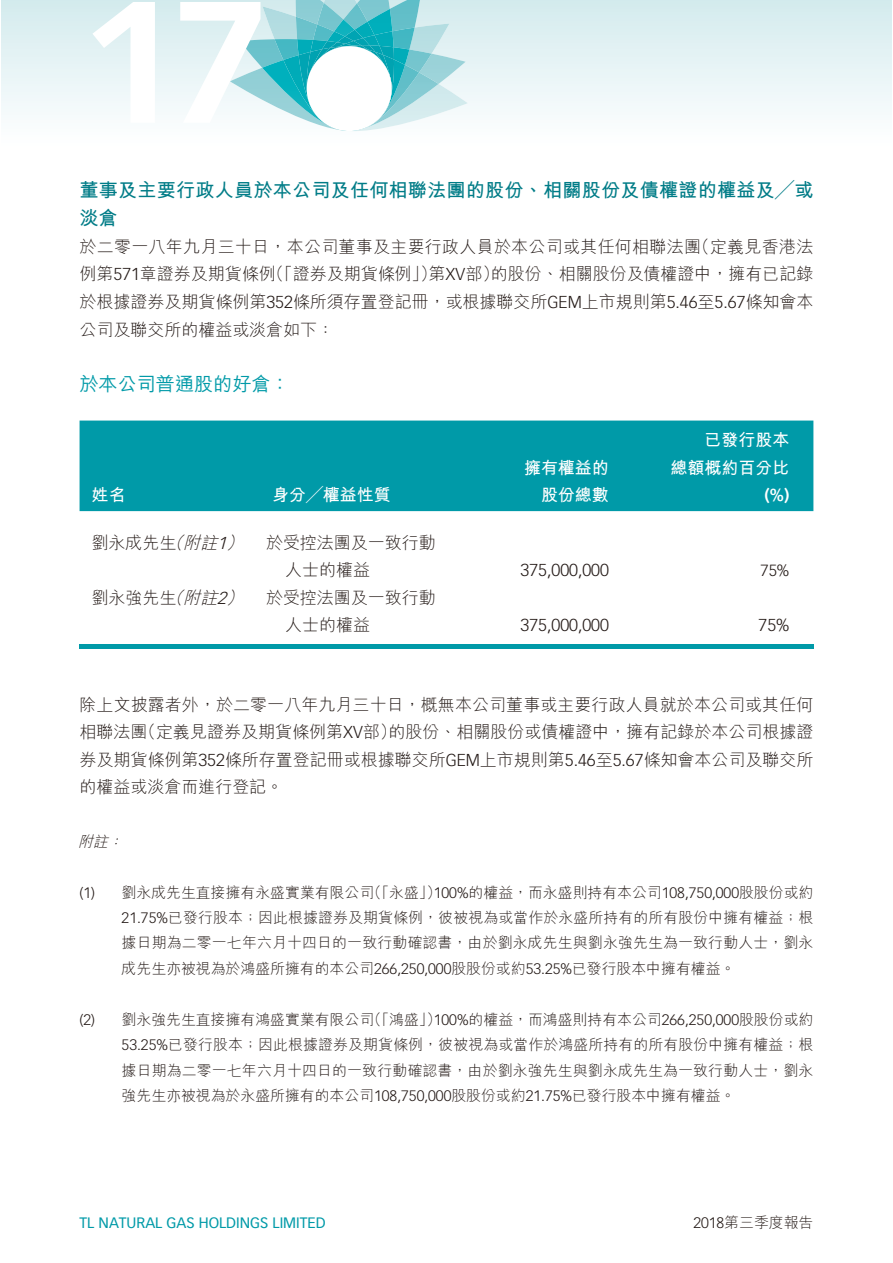
<style>
.page{position:relative;width:893px;height:1263px;background:#fff}
.page>*{position:absolute;margin:0;border:0;box-sizing:border-box;transform-origin:0 0}
.t1{font:700 169.8px "Vectora LT Std";color:#fff}
.t2{font:19.05px/27.6px "M Hei HK Bold E Ten B5 H";letter-spacing:.01em;color:#007c87}
.t3{font:19.05px "M Hei HK Medium E Ten B5 H";color:#009aa8}
.t4{font:16.95px/27.6px "M Hei HK Light E Ten B5 H";color:#231916;text-align:justify}
.t5{font:16.95px/27.6px "M Hei HK Bold E Ten B5 H";color:#fff;text-align:right}
.t6{font:300 16.95px "Vectora LT Std";color:#231916}
.t7{font:700 16.95px "Vectora LT Std";color:#fff}
.t8{font:300 15.9px "Vectora LT Std";color:#231916}
.t9{font:14.85px/25.5px "M Hei HK Light E Ten B5 H";color:#231916;text-align:justify}
.t10{font:14.85px "Vectora LT Std";color:#009aa8}
.t11{font:italic 14.85px "M Hei HK Light E Ten B5 H";color:#231916}
.s1{font-family:"Vectora LT Std";font-weight:300}
.s2{font-style:italic}
.s3{font-family:"Vectora LT Std";font-weight:300;font-style:italic}
</style>
<div class="page">
<svg style="left:1px;top:0;width:890px;height:112px"></svg>
<svg style="left:230px;top:0;width:238px;height:131px"></svg>
<div style="left:80px;top:421px;width:733px;height:90px;background:#009aa8"></div>
<div style="left:80px;top:644px;width:180px;height:5px;background:#009aa8"></div>
<div style="left:260px;top:644px;width:180px;height:5px;background:#009aa8"></div>
<div style="left:440px;top:644px;width:181px;height:5px;background:#009aa8"></div>
<div style="left:621px;top:644px;width:192px;height:5px;background:#009aa8"></div>
<h1 class="t1" style="left:80px;top:-18px;width:194px">17</h1>
<p class="t2" style="left:80px;top:179px;width:735px">董事及主要行政人員於本公司及任何相聯法團的股份、相關股份及債權證的權益及╱或淡倉</p>
<p class="t4" style="left:80px;top:235px;width:735px">於二零一八年九月三十日，本公司董事及主要行政人員於本公司或其任何相聯法團（定義見香港法例第<span class="s1">571</span>章證券及期貨條例（「證券及期貨條例」）第<span class="s1">XV</span>部）的股份、相關股份及債權證中，擁有已記錄於根據證券及期貨條例第<span class="s1">352</span>條所須存置登記冊，或根據聯交所<span class="s1">GEM</span>上市規則第<span class="s1">5.46</span>至<span class="s1">5.67</span>條知會本公司及聯交所的權益或淡倉如下：</p>
<p class="t3" style="left:80px;top:376px;width:212px">於本公司普通股的好倉：</p>
<p class="t5" style="left:92px;top:483px;width:35px">姓名</p>
<p class="t5" style="left:272px;top:483px;width:120px">身分╱權益性質</p>
<p class="t4" style="left:285px;top:531px;width:152px;text-indent:-194px">劉永成先生<span class="s2">（附註</span><span class="s3">1</span><span class="s2">）</span> 於受控法團及一致行動人士的權益</p>
<p class="t4" style="left:285px;top:586px;width:152px;text-indent:-194px">劉永強先生<span class="s2">（附註</span><span class="s3">2</span><span class="s2">）</span> 於受控法團及一致行動人士的權益</p>
<p class="t5" style="left:524px;top:456px;width:86px">擁有權益的股份總數</p>
<p class="t5" style="left:670px;top:428px;width:120px">已發行股本<br>總額概約百分比</p>
<p class="t7" style="left:764px;top:487px;width:26px">(%)</p>
<p class="t6" style="left:521px;top:562px;width:90px">375,000,000</p>
<p class="t8" style="left:760px;top:563px;width:30px">75%</p>
<p class="t6" style="left:521px;top:617px;width:90px">375,000,000</p>
<p class="t6" style="left:758px;top:617px;width:32px">75%</p>
<p class="t4" style="left:80px;top:693px;width:735px">除上文披露者外，於二零一八年九月三十日，概無本公司董事或主要行政人員就於本公司或其任何相聯法團（定義見證券及期貨條例第<span class="s1">XV</span>部）的股份、相關股份或債權證中，擁有記錄於本公司根據證券及期貨條例第<span class="s1">352</span>條所存置登記冊或根據聯交所<span class="s1">GEM</span>上市規則第<span class="s1">5.46</span>至<span class="s1">5.67</span>條知會本公司及聯交所的權益或淡倉而進行登記。</p>
<p class="t11" style="left:78px;top:835px;width:50px">附註：</p>
<p class="t9" style="left:122px;top:881px;width:693px;text-indent:-42px"><span class="s1">(1)</span> 劉永成先生直接擁有永盛實業有限公司（「永盛」）<span class="s1">100%</span>的權益，而永盛則持有本公司<span class="s1">108,750,000</span>股股份或約<span class="s1">21.75%</span>已發行股本；因此根據證券及期貨條例，彼被視為或當作於永盛所持有的所有股份中擁有權益；根據日期為二零一七年六月十四日的一致行動確認書，由於劉永成先生與劉永強先生為一致行動人士，劉永成先生亦被視為於鴻盛所擁有的本公司<span class="s1">266,250,000</span>股股份或約<span class="s1">53.25%</span>已發行股本中擁有權益。</p>
<p class="t9" style="left:122px;top:1009px;width:693px;text-indent:-42px"><span class="s1">(2)</span> 劉永強先生直接擁有鴻盛實業有限公司（「鴻盛」）<span class="s1">100%</span>的權益，而鴻盛則持有本公司<span class="s1">266,250,000</span>股股份或約<span class="s1">53.25%</span>已發行股本；因此根據證券及期貨條例，彼被視為或當作於鴻盛所持有的所有股份中擁有權益；根據日期為二零一七年六月十四日的一致行動確認書，由於劉永強先生與劉永成先生為一致行動人士，劉永強先生亦被視為於永盛所擁有的本公司<span class="s1">108,750,000</span>股股份或約<span class="s1">21.75%</span>已發行股本中擁有權益。</p>
<p class="t10" style="left:80px;top:1216px;width:248px">TL NATURAL GAS HOLDINGS LIMITED</p>
<p class="t9" style="left:693px;top:1212px;width:121px"><span class="s1">2018</span>第三季度報告</p>
</div>
